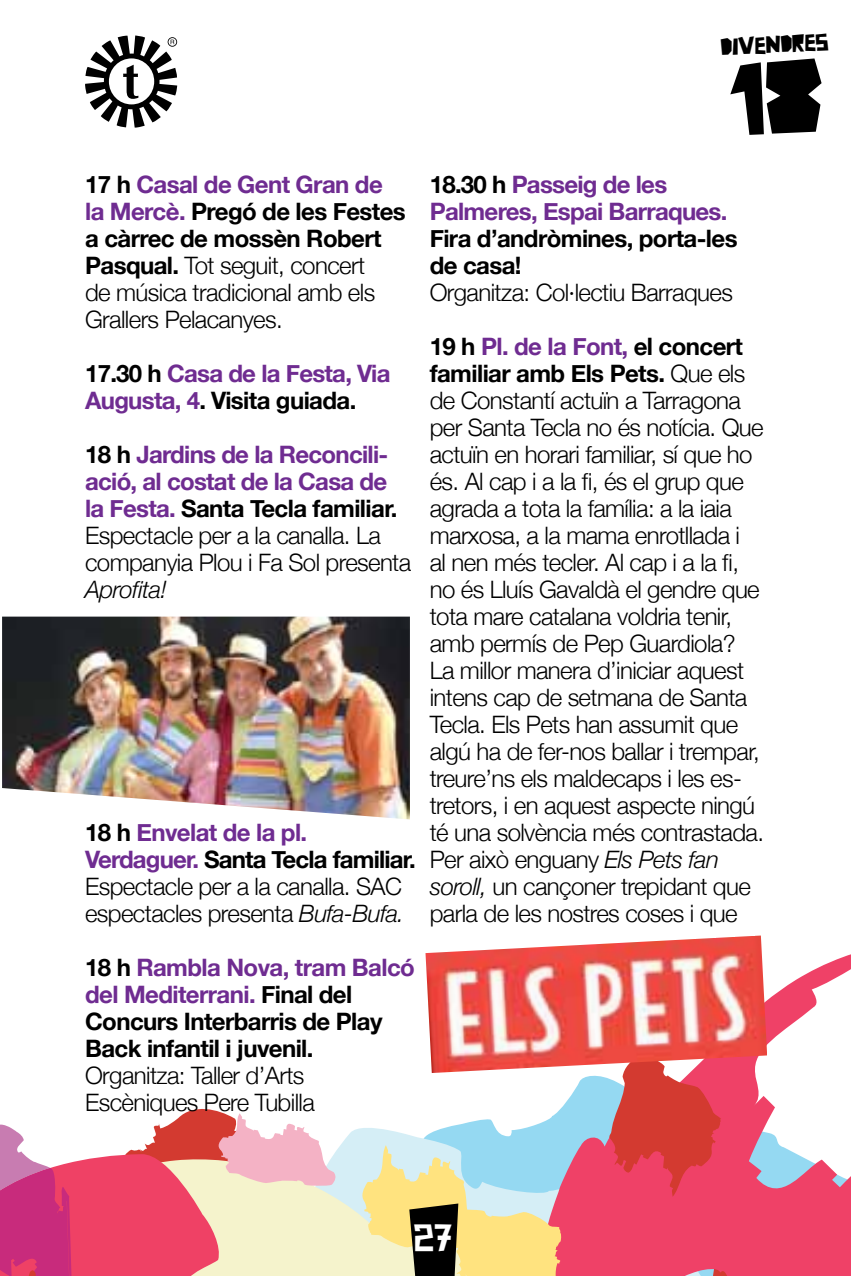
<style>
.page{position:relative;width:851px;height:1276px;background:#fff}
.page>*{position:absolute;margin:0;border:0;box-sizing:border-box;transform-origin:0 0}
.t1{font:500 36px "Caliquea";color:#fff}
.t2{font:300 24px/27px "Helvetica Neue";letter-spacing:-.025em;color:#000}
.t3{font:700 24px/27px "Helvetica Neue";letter-spacing:-.025em;color:#000}
.t4{font:700 24px/27px "Helvetica Neue";letter-spacing:-.03em;color:#6f2c91}
.t5{font:italic 300 24px "Helvetica Neue";letter-spacing:-.025em;color:#000}
.t6{font:500 24px "Caliquea";color:#000}
.s1{font-weight:700}
.s2{font-weight:700;color:#6f2c91}
.s3{color:#000}
.s4{font-style:italic}
.s5{color:#6f2c91}
</style>
<div class="page">
<svg style="left:337px;top:1119px;width:200px;height:157px"></svg>
<svg style="left:537px;top:954px;width:313px;height:322px"></svg>
<svg style="left:0;top:1109px;width:337px;height:167px"></svg>
<svg style="left:567px;top:1052px;width:283px;height:224px"></svg>
<svg style="left:360px;top:1145px;width:201px;height:131px;background:#c6c8a0"></svg>
<svg style="left:85px;top:35px;width:92px;height:93px"></svg>
<img style="left:2px;top:616px;width:408px;height:203px">
<img style="left:425px;top:935px;width:342px;height:138px">
<p class="t6" style="left:719px;top:33px;width:110px;rotate:-3deg">DIVENDRES</p>
<p class="t2" style="left:85px;top:170px;width:322px"><span class="s1">17 h</span> <span class="s2">Casal de Gent Gran de la Mercè.</span> <span class="s1">Pregó de les Festes a càrrec de mossèn Robert<br>Pasqual.</span> Tot seguit, concert<br>de música tradicional amb els<br>Grallers Pelacanyes.</p>
<p class="t4" style="left:85px;top:359px;width:307px"><span class="s3">17.30 h</span> Casa de la Festa, Via<br>Augusta, 4<span class="s3">. Visita guiada.</span></p>
<p class="t2" style="left:85px;top:440px;width:327px"><span class="s1">18 h</span> <span class="s2">Jardins de la Reconcili&shy;ació, al costat de la Casa de la Festa.</span> <span class="s1">Santa Tecla familiar.<br></span>Espectacle per a la canalla. La companyia Plou i Fa Sol presenta</p>
<p class="t5" style="left:85px;top:575px;width:84px">Aprofita!</p>
<p class="t2" style="left:85px;top:818px;width:332px"><span class="s1">18 h</span> <span class="s2">Envelat de la pl.<br>Verdaguer.</span> <span class="s1">Santa Tecla familiar.<br></span>Espectacle per a la canalla. SAC espectacles presenta <span class="s4">Bufa-Bufa.</span></p>
<p class="t3" style="left:85px;top:953px;width:331px">18 h <span class="s5">Rambla Nova, tram Balcó del Mediterrani.</span> Final del<br>Concurs Interbarris de Play<br>Back infantil i juvenil.</p>
<p class="t2" style="left:85px;top:1061px;width:231px">Organitza: Taller d’Arts<br>Escèniques Pere Tubilla</p>
<p class="t4" style="left:429px;top:170px;width:299px"><span class="s3">18.30 h</span> Passeig de les<br>Palmeres, Espai Barraques.</p>
<p class="t3" style="left:429px;top:224px;width:309px">Fira d’andròmines, porta-les de casa!</p>
<p class="t2" style="left:429px;top:278px;width:304px">Organitza: Col·lectiu Barraques</p>
<p class="t2" style="left:429px;top:332px;width:336px"><span class="s1">19 h</span> <span class="s2">Pl. de la Font,</span> <span class="s1">el concert familiar amb Els Pets.</span> Que els de Constantí actuïn a Tarragona per Santa Tecla no és notícia. Que actuïn en horari familiar, sí que ho és. Al cap i a la fi, és el grup que agrada a tota la família: a la iaia marxosa, a la mama enrotllada i<br>al nen més tecler. Al cap i a la fi, no és Lluís Gavaldà el gendre que tota mare catalana voldria tenir, amb permís de Pep Guardiola?<br>La millor manera d’iniciar aquest intens cap de setmana de Santa<br>Tecla. Els Pets han assumit que algú ha de fer-nos ballar i trempar, treure’ns els maldecaps i les es&shy;tretors, i en aquest aspecte ningú té una solvència més contrastada.<br>Per això enguany <span class="s4">Els Pets fan soroll,</span> un cançoner trepidant que parla de les nostres coses i que</p>
<h1 class="t1" style="left:414px;top:1218px;width:39px">27</h1>
</div>
